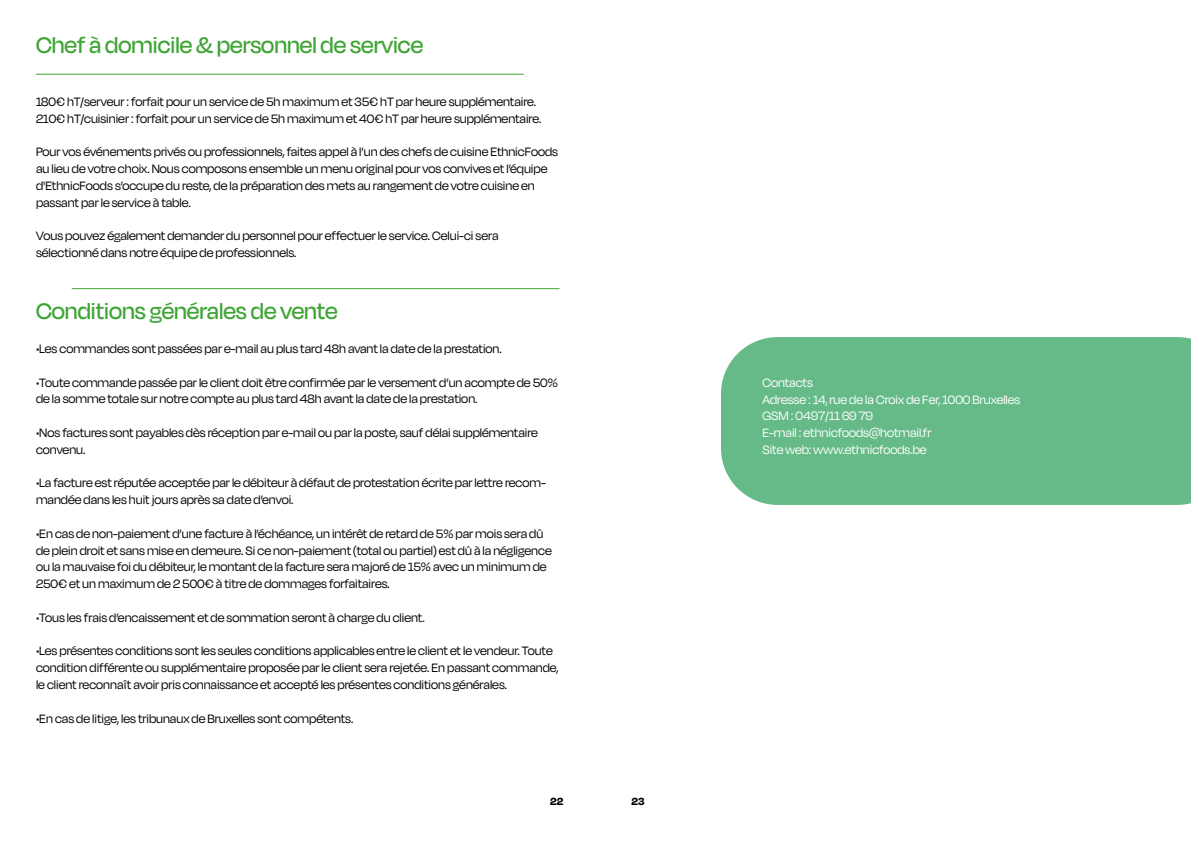
<style>
.page{position:relative;width:1191px;height:842px;background:#fff}
.page>*{position:absolute;margin:0;border:0;box-sizing:border-box;transform-origin:0 0}
.t1{font:500 26px "Degular Display";color:#3fa535}
.t2{font:14px/16.8px "Degular Display";color:#000}
.t3{font:14px/16.8px "Degular Display";color:#fff}
.t4{font:700 12px "Degular Display";color:#000}
</style>
<div class="page">
<hr style="left:36px;top:74px;width:488px;height:1px;background:#3fa535">
<hr style="left:72px;top:288px;width:487px;height:1px;background:#3fa535">
<div style="left:721px;top:337px;width:470px;height:168px;background:#65ba87"></div>
<h1 class="t1" style="left:36px;top:31px;width:389px">Chef à domicile &amp; personnel de service</h1>
<p class="t2" style="left:36px;top:93px;width:507px">180€ hT/serveur : forfait pour un service de 5h maximum et 35€ hT par heure supplémentaire.<br>210€ hT/cuisinier : forfait pour un service de 5h maximum et 40€ hT par heure supplémentaire.</p>
<p class="t2" style="left:36px;top:143px;width:523px">Pour vos événements privés ou professionnels, faites appel à l’un des chefs de cuisine EthnicFoods au lieu de votre choix. Nous composons ensemble un menu original pour vos convives et l’équipe d'EthnicFoods s’occupe du reste, de la préparation des mets au rangement de votre cuisine en passant par le service à table.</p>
<p class="t2" style="left:36px;top:227px;width:464px">Vous pouvez également demander du personnel pour effectuer le service. Celui-ci sera sélectionné dans notre équipe de professionnels.</p>
<h1 class="t1" style="left:36px;top:296px;width:303px">Conditions générales de vente</h1>
<p class="t2" style="left:36px;top:340px;width:467px">•Les commandes sont passées par e-mail au plus tard 48h avant la date de la prestation.</p>
<p class="t2" style="left:36px;top:373px;width:523px">•Toute commande passée par le client doit être confirmée par le versement d’un acompte de 50% de la somme totale sur notre compte au plus tard 48h avant la date de la prestation.</p>
<p class="t2" style="left:36px;top:424px;width:503px">•Nos factures sont payables dès réception par e-mail ou par la poste, sauf délai supplémentaire convenu.</p>
<p class="t2" style="left:36px;top:474px;width:511px">•La facture est réputée acceptée par le débiteur à défaut de protestation écrite par lettre recom&shy;mandée dans les huit jours après sa date d’envoi.</p>
<p class="t2" style="left:36px;top:525px;width:517px">•En cas de non-paiement d’une facture à l’échéance, un intérêt de retard de 5% par mois sera dû de plein droit et sans mise en demeure. Si ce non-paiement (total ou partiel) est dû à la négligence ou la mauvaise foi du débiteur, le montant de la facture sera majoré de 15% avec un minimum de 250€ et un maximum de 2 500€ à titre de dommages forfaitaires.</p>
<p class="t2" style="left:36px;top:609px;width:390px">•Tous les frais d’encaissement et de sommation seront à charge du client.</p>
<p class="t2" style="left:36px;top:642px;width:524px">•Les présentes conditions sont les seules conditions applicables entre le client et le vendeur. Toute condition différente ou supplémentaire proposée par le client sera rejetée. En passant commande, le client reconnaît avoir pris connaissance et accepté les présentes conditions générales.</p>
<p class="t2" style="left:36px;top:709px;width:319px">•En cas de litige, les tribunaux de Bruxelles sont compétents.</p>
<p class="t4" style="left:550px;top:794px;width:15px">22</p>
<p class="t4" style="left:631px;top:794px;width:14px">23</p>
<p class="t3" style="left:762px;top:374px;width:259px">Contacts<br>Adresse : 14, rue de la Croix de Fer, 1000 Bruxelles<br>GSM : 0497/11 69 79<br>E-mail : ethnicfoods@hotmail.fr<br>Site web: www.ethnicfoods.be</p>
</div>
